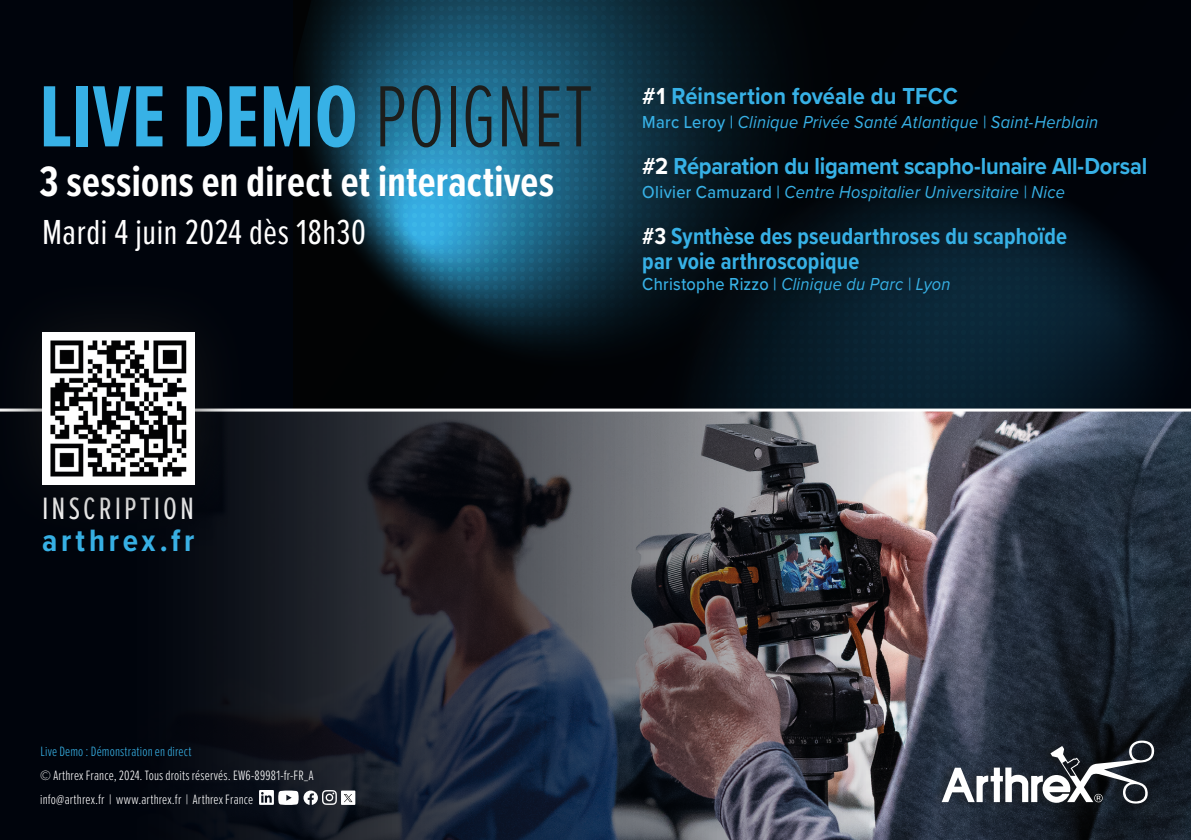
<style>
.page{position:relative;width:1191px;height:840px;background:#fff}
.page>*{position:absolute;margin:0;border:0;box-sizing:border-box;transform-origin:0 0}
.Headline{font:700 90px "Proxima Nova Ex Cn";color:#37b1e6}
.Headline-2{font:700 44px "Proxima Nova Ex Cn";letter-spacing:.01em;color:#fff}
.Headline-3{font:36px "Proxima Nova Ex Cn";letter-spacing:.015em;color:#fff}
.Headline-4{font:32px "Proxima Nova Ex Cn";letter-spacing:.095em;color:#fff}
.Headline-5{font:700 32px "Proxima Nova Cond";letter-spacing:.115em;color:#37b1e6}
.Headline-6{font:700 24px "Proxima Nova";letter-spacing:-.01em;color:#37b1e6;scale:.91 1}
.Headline-7{font:700 24px/24px "Proxima Nova Cond";letter-spacing:.01em;color:#37b1e6;scale:.95 1}
.Headline-8{font:italic 18px "Proxima Nova";letter-spacing:.015em;color:#37b1e6;scale:.91 1}
._18_Backsite_Address{font:300 14px "Proxima Nova Ex Cn";letter-spacing:.01em;color:#fff}
._18_Backsite_Address-2{font:300 14px "Proxima Nova Ex Cn";letter-spacing:.01em;color:#37b1e6}
.s1{font-weight:300;color:#1d1d1b}
.s2{color:#fff}
.s3{font-weight:500;font-style:normal}
</style>
<div class="page">
<div style="left:0;top:0;width:1191px;height:839px;background:#00040c"></div>
<svg style="left:307px;top:0;width:848px;height:408px"></svg>
<div style="left:626px;top:78px;width:526px;height:229px;background:#1d1d1b;opacity:.2"></div>
<img style="left:211px;top:411px;width:980px;height:428px">
<div style="left:341px;top:790px;width:14px;height:14px;background:#fff"></div>
<svg style="left:344px;top:794px;width:8px;height:7px"></svg>
<svg style="left:278px;top:790px;width:40px;height:14px"></svg>
<img style="left:259px;top:790px;width:14px;height:14px">
<img style="left:322px;top:790px;width:15px;height:14px">
<div style="left:929px;top:733px;width:225px;height:76px;background:#1d1d1b;opacity:.4"></div>
<svg style="left:941px;top:740px;width:213px;height:63px;background:#545961"></svg>
<hr style="left:0;top:408px;width:1191px;height:3px;background:#fff">
<div style="left:0;top:269px;width:258px;height:279px;background:#1d1d1b;opacity:.75"></div>
<div style="left:42px;top:332px;width:152px;height:152px;background:#fff"></div>
<img style="left:50px;top:340px;width:137px;height:137px">
<p class="Headline" style="left:39px;top:51px;width:555px">LIVE DEMO <span class="s1">POIGNET</span></p>
<p class="Headline-2" style="left:39px;top:150px;width:516px">3 sessions en direct et interactives</p>
<p class="Headline-3" style="left:42px;top:205px;width:325px">Mardi 4 juin 2024 dès 18h30</p>
<p class="Headline-6" style="left:642px;top:78px;width:348px"><span class="s2">#1</span> Réinsertion fovéale du TFCC</p>
<p class="Headline-8" style="left:642px;top:109px;width:502px"><span class="s3">Marc Leroy |</span> Clinique Privée Santé Atlantique | Saint-Herblain</p>
<p class="Headline-6" style="left:642px;top:148px;width:556px"><span class="s2">#2</span> Réparation du ligament scapho-lunaire All-Dorsal</p>
<p class="Headline-8" style="left:642px;top:179px;width:466px"><span class="s3">Olivier Camuzard |</span> Centre Hospitalier Universitaire | Nice</p>
<p class="Headline-7" style="left:642px;top:224px;width:448px"><span class="s2">#3</span> Synthèse des pseudarthroses du scaphoïde par voie arthroscopique</p>
<p class="Headline-8" style="left:642px;top:270px;width:340px"><span class="s3">Christophe Rizzo |</span> Clinique du Parc | Lyon</p>
<p class="Headline-4" style="left:42px;top:484px;width:154px">INSCRIPTION</p>
<p class="Headline-5" style="left:42px;top:516px;width:154px">arthrex.fr</p>
<p class="_18_Backsite_Address-2" style="left:41px;top:740px;width:152px">Live Demo : Démonstration en direct</p>
<p class="_18_Backsite_Address" style="left:40px;top:765px;width:275px">© Arthrex France, 2024. Tous droits réservés. EW6-89981-fr-FR_A</p>
<p class="_18_Backsite_Address" style="left:40px;top:788px;width:214px">info@arthrex.fr | www.arthrex.fr | Arthrex France</p>
</div>
